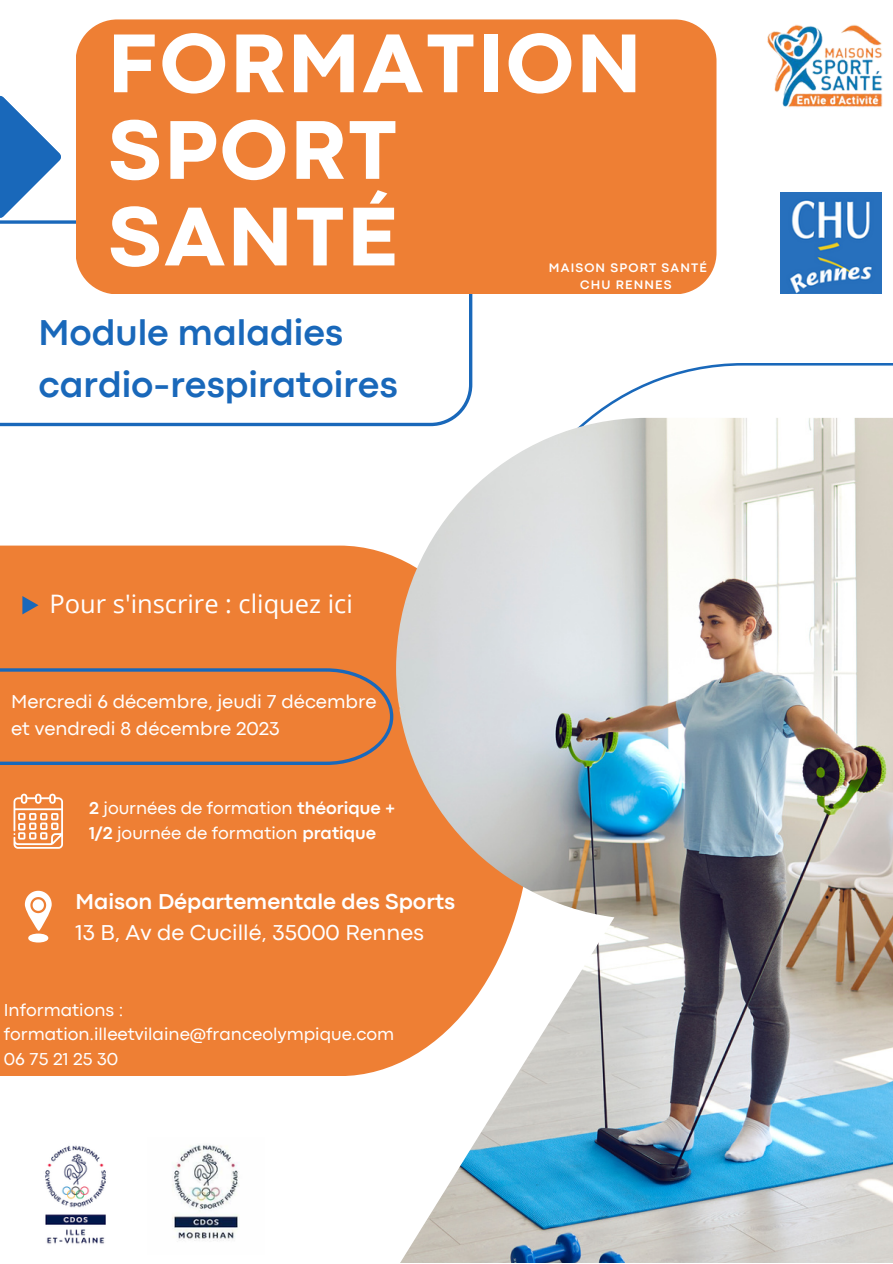
<style>
.page{position:relative;width:893px;height:1264px;background:#fff}
.page>*{position:absolute;margin:0;border:0;box-sizing:border-box;transform-origin:0 0}
.t1{font:800 86.85px/86.6px "Codec Pro";letter-spacing:.035em;color:#fff}
.t2{font:700 37.5px/51.8px "Codec Pro";color:#1968ba}
.t3{font:25.5px "Open Sans";color:#fff}
.t4{font:700 22.5px "Codec Pro";color:#fff}
.t5{font:22.5px "Codec Pro";color:#fff}
.t6{font:19.5px/27px "Codec Pro";color:#fff}
.t7{font:18px/24.8px "Codec Pro";color:#fff}
.t8{font:700 12.9px/17.1px "Codec Pro";letter-spacing:.09em;color:#fff;text-align:center}
.s1{font-weight:700}
</style>
<div class="page">
<svg style="left:0;top:220px;width:472px;height:206px"></svg>
<div style="left:0;top:545px;width:396px;height:531px;background:#ee7f34"></div>
<img style="left:716px;top:24px;width:167px;height:183px">
<div style="left:76px;top:19px;width:640px;height:275px;background:#ee7f34"></div>
<svg style="left:0;top:95px;width:61px;height:123px"></svg>
<img style="left:396px;top:418px;width:496px;height:844px">
<svg style="left:0;top:668px;width:393px;height:97px;background:#de7d3d"></svg>
<img style="left:45px;top:1145px;width:61px;height:99px">
<svg style="left:14px;top:793px;width:49px;height:55px"></svg>
<div style="left:28px;top:933px;width:20px;height:9px;background:#fff;border-radius:50%"></div>
<svg style="left:25px;top:890px;width:27px;height:40px"></svg>
<img style="left:172px;top:1145px;width:67px;height:96px">
<svg style="left:22px;top:596px;width:16px;height:18px"></svg>
<img style="left:780px;top:192px;width:101px;height:101px">
<p class="t1" style="left:108px;top:27px;width:534px">FORMATION<br>SPORT</p>
<p class="t1" style="left:108px;top:200px;width:290px">SANTÉ</p>
<p class="t8" style="left:549px;top:260px;width:159px">MAISON SPORT SANTÉ<br>CHU RENNES</p>
<p class="t2" style="left:38px;top:309px;width:360px">Module maladies cardio-respiratoires</p>
<p class="t3" style="left:49px;top:586px;width:305px">Pour s'inscrire : cliquez ici</p>
<p class="t6" style="left:11px;top:689px;width:367px">Mercredi 6 décembre, jeudi 7 décembre et vendredi 8 décembre 2023</p>
<p class="t7" style="left:89px;top:796px;width:307px"><span class="s1">2</span> journées de formation <span class="s1">théorique +<br>1/2</span> journée de formation <span class="s1">pratique</span></p>
<p class="t4" style="left:76px;top:893px;width:381px">Maison Départementale des Sports</p>
<p class="t5" style="left:76px;top:924px;width:350px">13 B, Av de Cucillé, 35000 Rennes</p>
<p class="t7" style="left:4px;top:998px;width:392px">Informations : formation.illeetvilaine@franceolympique.com</p>
<p class="t7" style="left:4px;top:1048px;width:116px">06 75 21 25 30</p>
</div>
